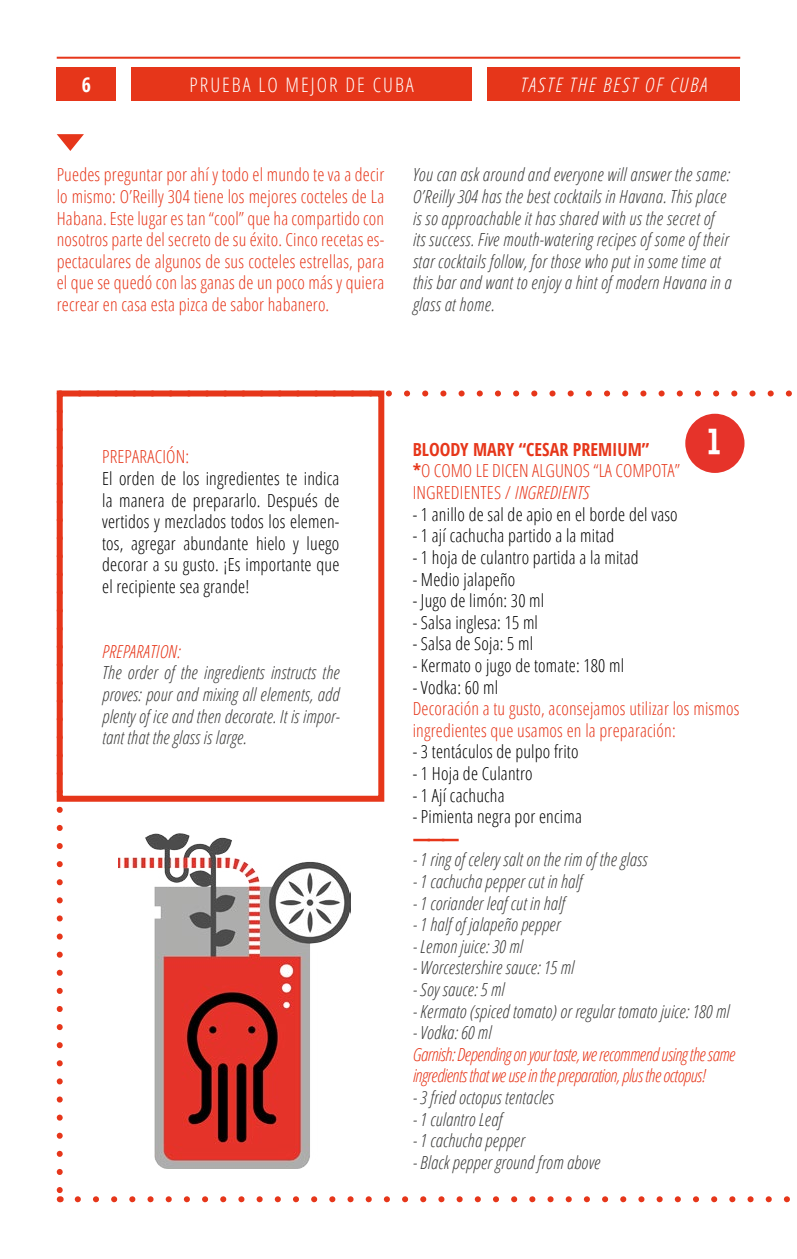
<style>
.page{position:relative;width:797px;height:1259px;background:#fff}
.page>*{position:absolute;margin:0;border:0;box-sizing:border-box;transform-origin:0 0}
.t1{font:700 26.2px "Gobold";color:#fff}
.t2{font:300 condensed 20px "Open Sans";letter-spacing:.1em;color:#fff}
.t3{font:italic 300 condensed 20px "Open Sans";letter-spacing:.1em;color:#fff}
.t4{font:700 condensed 20px "Open Sans";color:#fff}
.CUERPO_DE_TEXTO_INGL{font:italic 300 condensed 18px/21.6px "Open Sans";letter-spacing:.01em;color:#3c3c3b}
.CUERPO_DE_TEXTO_ESPA{font:300 condensed 18px/21.6px "Open Sans";letter-spacing:.01em;color:#e6361a;text-align:justify}
.CUERPO_DE_TEXTO_ESPA-2{font:300 condensed 18px/21.6px "Open Sans";letter-spacing:.01em;color:#000;text-align:justify}
.CUERPO_DE_TEXTO_INGL-2{font:italic 300 condensed 18px/21.6px "Open Sans";letter-spacing:-.025em;color:#e6361a}
.CUERPO_DE_TEXTO_ESPA-3{font:700 condensed 18px "Open Sans";color:#e6361a}
.CUERPO_DE_TEXTO_INGL-3{font:italic 300 condensed 18px "Open Sans";letter-spacing:.01em;color:#e6361a}
.GUIÓN_SEPARADOR{font:800 18px "Open Sans";color:#e6361a}
.s1{font-weight:700}
.s2{font-style:italic}
</style>
<div class="page">
<div style="left:487px;top:67px;width:253px;height:34px;background:#e6361a"></div>
<div style="left:131px;top:67px;width:341px;height:34px;background:#e6361a"></div>
<hr style="left:57px;top:57px;width:683px;height:2px;background:#e6361a">
<img style="left:118px;top:833px;width:233px;height:336px">
<div style="left:57px;top:67px;width:59px;height:34px;background:#e6361a"></div>
<svg style="left:57px;top:134px;width:27px;height:17px"></svg>
<div style="left:57px;top:390px;width:327px;height:411px;border:6px solid #e6361a"></div>
<svg style="left:57px;top:411px;width:6px;height:779px"></svg>
<svg style="left:78px;top:1196px;width:712px;height:6px"></svg>
<svg style="left:69px;top:390px;width:723px;height:6px"></svg>
<div style="left:685px;top:414px;width:59px;height:59px;background:#e6332a;border-radius:50%"></div>
<p class="t4" style="left:82px;top:70px;width:11px">6</p>
<p class="t2" style="left:190px;top:71px;width:226px">PRUEBA LO MEJOR DE CUBA</p>
<p class="t3" style="left:520px;top:71px;width:188px">TASTE THE BEST OF CUBA</p>
<p class="CUERPO_DE_TEXTO_ESPA" style="left:57px;top:163px;width:329px">Puedes preguntar por ahí y todo el mundo te va a decir lo mismo: O’Reilly 304 tiene los mejores cocteles de La Habana. Este lugar es tan “cool” que ha compartido con nosotros parte del secreto de su éxito. Cinco recetas es&shy;pectaculares de algunos de sus cocteles estrellas, para el que se quedó con las ganas de un poco más y quiera recrear en casa esta pizca de sabor habanero.</p>
<p class="CUERPO_DE_TEXTO_INGL" style="left:412px;top:163px;width:320px">You can ask around and everyone will answer the same:<br>O’Reilly 304 has the best cocktails in Havana. This place is so approachable it has shared with us the secret of<br>its success. Five mouth-watering recipes of some of their star cocktails follow, for those who put in some time at this bar and want to enjoy a hint of modern Havana in a glass at home.</p>
<p class="CUERPO_DE_TEXTO_ESPA" style="left:102px;top:445px;width:89px">PREPARACIÓN:</p>
<p class="CUERPO_DE_TEXTO_ESPA-2" style="left:102px;top:467px;width:239px">El orden de los ingredientes te indica la manera de prepararlo. Después de vertidos y mezclados todos los elemen&shy;tos, agregar abundante hielo y luego decorar a su gusto. ¡Es importante que el recipiente sea grande!</p>
<p class="CUERPO_DE_TEXTO_INGL-3" style="left:102px;top:639px;width:80px">PREPARATION:</p>
<p class="CUERPO_DE_TEXTO_INGL" style="left:102px;top:661px;width:239px;text-align:justify">The order of the ingredients instructs the proves: pour and mixing all elements, add plenty of ice and then decorate. It is impor&shy;tant that the glass is large.</p>
<p class="t1" style="left:707px;top:425px;width:16px">1</p>
<p class="CUERPO_DE_TEXTO_ESPA-3" style="left:412px;top:437px;width:238px">BLOODY MARY “CESAR PREMIUM”</p>
<p class="CUERPO_DE_TEXTO_ESPA" style="left:412px;top:459px;width:269px"><span class="s1">*</span>O COMO LE DICEN ALGUNOS “LA COMPOTA”</p>
<p class="CUERPO_DE_TEXTO_ESPA" style="left:412px;top:481px;width:178px">INGREDIENTES / <span class="s2">INGREDIENTS</span></p>
<p class="CUERPO_DE_TEXTO_ESPA-2" style="left:412px;top:503px;width:266px">- 1 anillo de sal de apio en el borde del vaso</p>
<p class="CUERPO_DE_TEXTO_ESPA-2" style="left:412px;top:524px;width:203px">- 1 ají cachucha partido a la mitad</p>
<p class="CUERPO_DE_TEXTO_ESPA-2" style="left:412px;top:546px;width:227px">- 1 hoja de culantro partida a la mitad</p>
<p class="CUERPO_DE_TEXTO_ESPA-2" style="left:412px;top:567px;width:104px">- Medio jalapeño</p>
<p class="CUERPO_DE_TEXTO_ESPA-2" style="left:412px;top:589px;width:133px">- Jugo de limón: 30 ml</p>
<p class="CUERPO_DE_TEXTO_ESPA-2" style="left:412px;top:611px;width:127px">- Salsa inglesa: 15 ml</p>
<p class="CUERPO_DE_TEXTO_ESPA-2" style="left:412px;top:632px;width:122px">- Salsa de Soja: 5 ml</p>
<p class="CUERPO_DE_TEXTO_ESPA-2" style="left:412px;top:654px;width:213px">- Kermato o jugo de tomate: 180 ml</p>
<p class="CUERPO_DE_TEXTO_ESPA-2" style="left:412px;top:675px;width:87px">- Vodka: 60 ml</p>
<p class="CUERPO_DE_TEXTO_ESPA" style="left:412px;top:697px;width:328px">Decoración a tu gusto, aconsejamos utilizar los mismos ingredientes que usamos en la preparación:</p>
<p class="CUERPO_DE_TEXTO_ESPA-2" style="left:412px;top:740px;width:167px">- 3 tentáculos de pulpo frito</p>
<p class="CUERPO_DE_TEXTO_ESPA-2" style="left:412px;top:762px;width:121px">- 1 Hoja de Culantro</p>
<p class="CUERPO_DE_TEXTO_ESPA-2" style="left:412px;top:783px;width:93px">- 1 Ají cachucha</p>
<p class="CUERPO_DE_TEXTO_ESPA-2" style="left:412px;top:805px;width:171px">- Pimienta negra por encima</p>
<p class="GUIÓN_SEPARADOR" style="left:412px;top:824px;width:48px">———</p>
<p class="CUERPO_DE_TEXTO_INGL" style="left:412px;top:848px;width:236px">- 1 ring of celery salt on the rim of the glass</p>
<p class="CUERPO_DE_TEXTO_INGL" style="left:412px;top:870px;width:171px">- 1 cachucha pepper cut in half</p>
<p class="CUERPO_DE_TEXTO_INGL" style="left:412px;top:891px;width:153px">- 1 coriander leaf cut in half</p>
<p class="CUERPO_DE_TEXTO_INGL" style="left:412px;top:913px;width:149px">- 1 half of jalapeño pepper</p>
<p class="CUERPO_DE_TEXTO_INGL" style="left:412px;top:935px;width:111px">- Lemon juice: 30 ml</p>
<p class="CUERPO_DE_TEXTO_INGL" style="left:412px;top:956px;width:163px">- Worcestershire sauce: 15 ml</p>
<p class="CUERPO_DE_TEXTO_INGL" style="left:412px;top:978px;width:93px">- Soy sauce: 5 ml</p>
<p class="CUERPO_DE_TEXTO_INGL" style="left:412px;top:999px;width:318px">- Kermato (spiced tomato) or regular tomato juice: 180 ml</p>
<p class="CUERPO_DE_TEXTO_INGL" style="left:412px;top:1021px;width:80px">- Vodka: 60 ml</p>
<p class="CUERPO_DE_TEXTO_INGL-2" style="left:412px;top:1043px;width:324px">Garnish: Depending on your taste, we recommend using the same ingredients that we use in the preparation, plus the octopus!</p>
<p class="CUERPO_DE_TEXTO_INGL" style="left:412px;top:1086px;width:142px">- 3 fried octopus tentacles</p>
<p class="CUERPO_DE_TEXTO_INGL" style="left:412px;top:1107px;width:91px">- 1 culantro Leaf</p>
<p class="CUERPO_DE_TEXTO_INGL" style="left:412px;top:1129px;width:113px">- 1 cachucha pepper</p>
<p class="CUERPO_DE_TEXTO_INGL" style="left:412px;top:1151px;width:189px">- Black pepper ground from above</p>
</div>
